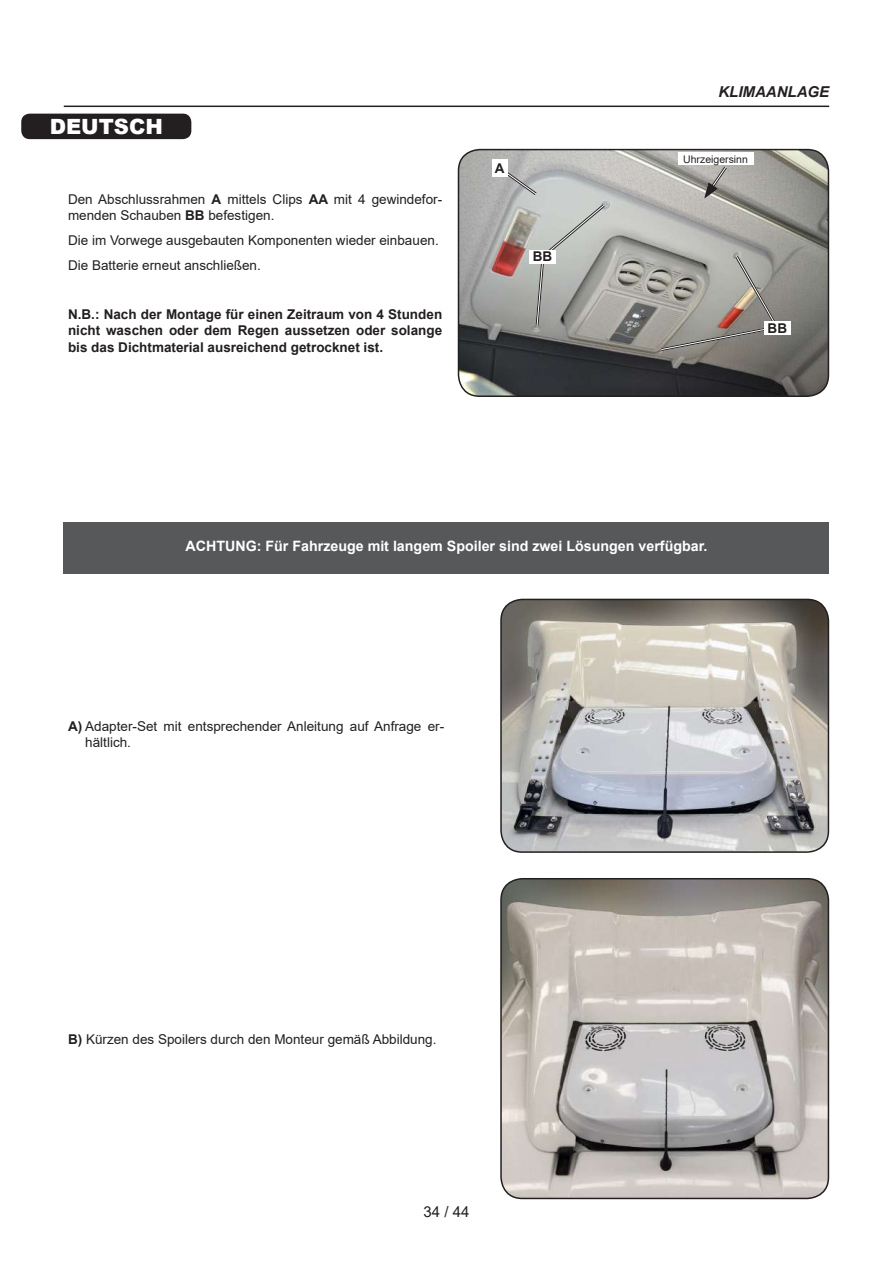
<style>
.page{position:relative;width:893px;height:1263px;background:#fff}
.page>*{position:absolute;margin:0;border:0;box-sizing:border-box;transform-origin:0 0}
.t1{font:900 21px "Arial";color:#fff}
.t2{font:italic 700 15px "Arial";color:#231f20}
.t3{font:15px "Arial";color:#231f20}
.t4{font:700 14.25px "Arial";color:#fff}
.t5{font:13.5px/16.2px "Arial";color:#231f20}
.t6{font:700 13.5px/16.2px "Arial";color:#231f20;text-align:justify}
.t7{font:10.5px "Arial";color:#231f20}
.s1{font-weight:700}
</style>
<div class="page">
<hr style="left:64px;top:106px;width:765px;height:1px;background:#231f20">
<div style="left:21px;top:114px;width:170px;height:25px;background:#231f20;border-radius:9px"></div>
<img style="left:458px;top:150px;width:370px;height:246px">
<div style="left:458px;top:149px;width:371px;height:248px;border:2px solid #231f20;border-radius:21px"></div>
<div style="left:492px;top:159px;width:15px;height:17px;background:#fff"></div>
<svg style="left:704px;top:165px;width:26px;height:34px"></svg>
<div style="left:678px;top:152px;width:75px;height:13px;background:#fff"></div>
<svg style="left:495px;top:164px;width:113px;height:165px;background:#b1afab"></svg>
<svg style="left:658px;top:252px;width:123px;height:101px;background:#9b9790"></svg>
<div style="left:529px;top:250px;width:27px;height:13px;background:#fff"></div>
<div style="left:764px;top:321px;width:27px;height:13px;background:#fff"></div>
<div style="left:64px;top:522px;width:765px;height:51px;background:#57585a"></div>
<img style="left:502px;top:879px;width:326px;height:319px">
<div style="left:500px;top:878px;width:329px;height:321px;border:2px solid #231f20;border-radius:21px"></div>
<img style="left:501px;top:599px;width:327px;height:252px">
<div style="left:500px;top:599px;width:329px;height:254px;border:2px solid #231f20;border-radius:21px"></div>
<h1 class="t1" style="left:50px;top:111px;width:115px">DEUTSCH</h1>
<p class="t5" style="left:68px;top:191px;width:376px">Den Abschlussrahmen <span class="s1">A</span> mittels Clips <span class="s1">AA</span> mit 4 gewindefor&shy;menden Schauben <span class="s1">BB</span> befestigen.</p>
<p class="t5" style="left:68px;top:228px;width:372px;line-height:24.8px">Die im Vorwege ausgebauten Komponenten wieder einbauen.<br>Die Batterie erneut anschließen.</p>
<p class="t6" style="left:68px;top:306px;width:376px">N.B.: Nach der Montage für einen Zeitraum von 4 Stunden nicht waschen oder dem Regen aussetzen oder solange bis das Dichtmaterial ausreichend getrocknet ist.</p>
<p class="t6" style="left:495px;top:160px;width:11px">A</p>
<p class="t6" style="left:533px;top:249px;width:21px">BB</p>
<p class="t2" style="left:718px;top:82px;width:112px">KLIMAANLAGE</p>
<p class="t7" style="left:683px;top:152px;width:66px">Uhrzeigersinn</p>
<p class="t6" style="left:768px;top:320px;width:21px">BB</p>
<p class="t4" style="left:186px;top:536px;width:523px">ACHTUNG: Für Fahrzeuge mit langem Spoiler sind zwei Lösungen verfügbar.</p>
<p class="t5" style="left:85px;top:718px;width:360px;text-indent:-17px"><span class="s1">A)</span> Adapter-Set mit entsprechender Anleitung auf Anfrage er&shy;hältlich.</p>
<p class="t5" style="left:68px;top:1030px;width:370px"><span class="s1">B)</span> Kürzen des Spoilers durch den Monteur gemäß Abbildung.</p>
<p class="t3" style="left:424px;top:1201px;width:47px">34 / 44</p>
</div>
